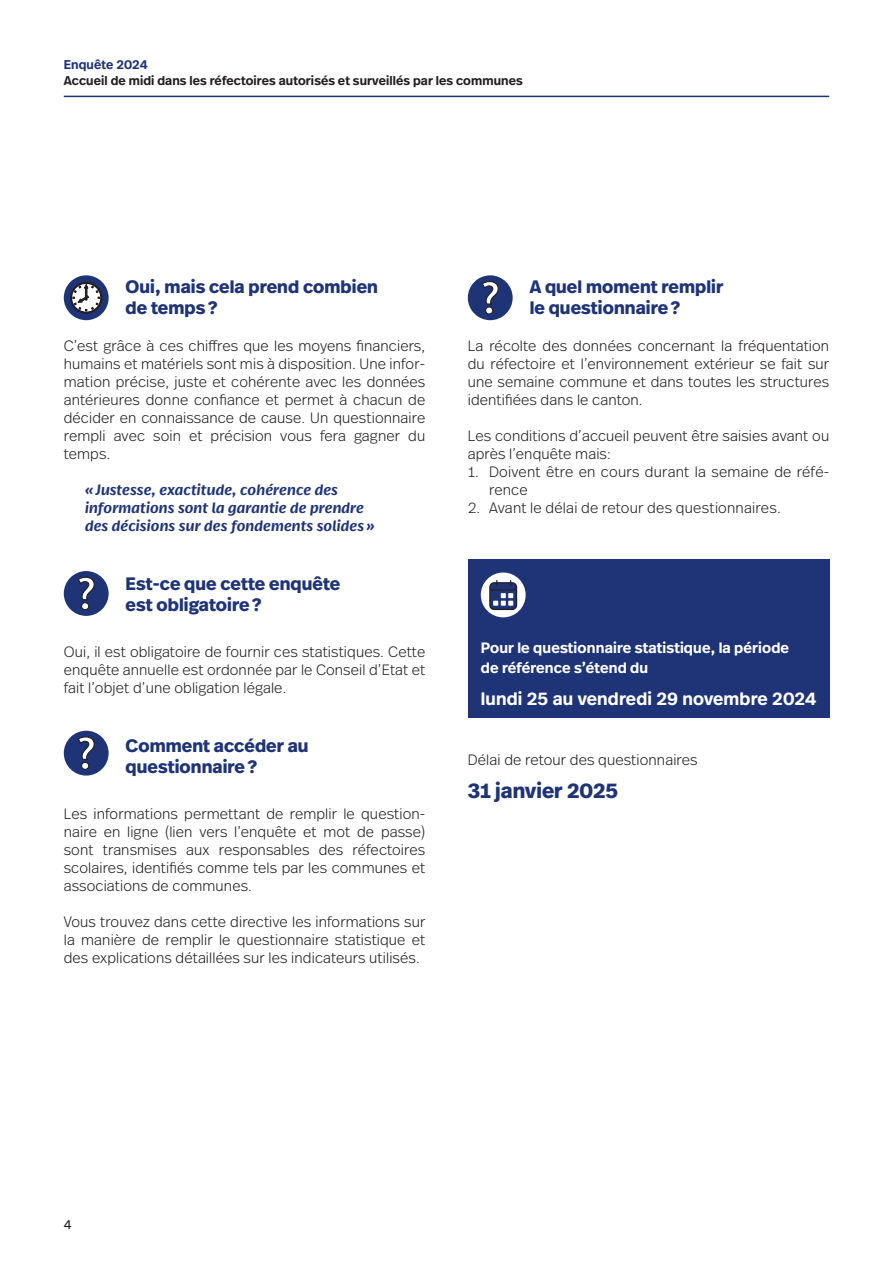
<style>
.page{position:relative;width:893px;height:1263px;background:#fff}
.page>*{position:absolute;margin:0;border:0;box-sizing:border-box;transform-origin:0 0}
.t1{font:700 21px "Real Head Pro";letter-spacing:.005em;color:#1f3476}
.t2{font:700 18px/21px "Real Head Pro";letter-spacing:.005em;color:#1f3476}
.t3{font:600 18px "Real Head Pro";letter-spacing:.01em;color:#fff}
.t4{font:300 15px/18px "Real Head Pro";letter-spacing:.01em;color:#231f20;text-align:justify}
.t5{font:italic 600 15px/18px "Real Head Pro";letter-spacing:.015em;color:#1f3476}
.t6{font:600 15px/19.5px "Real Head Pro";letter-spacing:.01em;color:#fff}
.t7{font:600 12.75px "Real Head Pro";letter-spacing:.01em;color:#231f20}
.t8{font:600 12.75px "Real Head Pro";letter-spacing:.01em;color:#1f3476}
.t9{font:12.75px "Real Head Pro";color:#231f20}
</style>
<div class="page">
<hr style="left:64px;top:96px;width:765px;height:1px;background:#1f3476">
<div style="left:468px;top:560px;width:361px;height:158px;background:#1f3476"></div>
<div style="left:481px;top:572px;width:45px;height:45px;background:#fff;border-radius:50%"></div>
<div style="left:490px;top:583px;width:27px;height:26px;background:#1f3476;border-radius:4px"></div>
<div style="left:489px;top:582px;width:28px;height:28px;border:1px solid #231f20;border-radius:4px"></div>
<svg style="left:490px;top:580px;width:26px;height:26px"></svg>
<div style="left:64px;top:275px;width:45px;height:45px;background:#1f3476;border-radius:50%"></div>
<svg style="left:70px;top:282px;width:32px;height:31px"></svg>
<div style="left:468px;top:275px;width:45px;height:45px;background:#1f3476;border-radius:50%"></div>
<svg style="left:481px;top:281px;width:18px;height:34px"></svg>
<div style="left:64px;top:571px;width:45px;height:45px;background:#1f3476;border-radius:50%"></div>
<svg style="left:77px;top:576px;width:18px;height:35px"></svg>
<div style="left:64px;top:731px;width:45px;height:44px;background:#1f3476;border-radius:50%"></div>
<svg style="left:78px;top:736px;width:17px;height:34px"></svg>
<p class="t8" style="left:64px;top:55px;width:85px">Enquête 2024</p>
<p class="t7" style="left:64px;top:72px;width:461px">Accueil de midi dans les réfectoires autorisés et surveillés par les communes</p>
<p class="t2" style="left:126px;top:276px;width:254px">Oui, mais cela prend combien de temps?</p>
<p class="t4" style="left:64px;top:336px;width:363px">C’est grâce à ces chiffres que les moyens financiers, humains et matériels sont mis à disposition. Une infor&shy;mation précise, juste et cohérente avec les données antérieures donne confiance et permet à chacun de décider en connaissance de cause. Un questionnaire rempli avec soin et précision vous fera gagner du temps.</p>
<p class="t5" style="left:85px;top:480px;width:291px">« Justesse, exactitude, cohérence des informations sont la garantie de prendre des décisions sur des fondements solides »</p>
<p class="t2" style="left:126px;top:573px;width:216px">Est-ce que cette enquête est obligatoire?</p>
<p class="t4" style="left:64px;top:642px;width:363px">Oui, il est obligatoire de fournir ces statistiques. Cette enquête annuelle est ordonnée par le Conseil d’Etat et fait l’objet d’une obligation légale.</p>
<p class="t2" style="left:126px;top:735px;width:184px">Comment accéder au questionnaire?</p>
<p class="t4" style="left:64px;top:804px;width:363px">Les informations permettant de remplir le question&shy;naire en ligne (lien vers l’enquête et mot de passe) sont transmises aux responsables des réfectoires scolaires, identifiés comme tels par les communes et associations de communes.</p>
<p class="t4" style="left:64px;top:912px;width:363px">Vous trouvez dans cette directive les informations sur la manière de remplir le questionnaire statistique et des explications détaillées sur les indicateurs utilisés.</p>
<p class="t2" style="left:530px;top:276px;width:195px">A quel moment remplir le questionnaire?</p>
<p class="t4" style="left:468px;top:336px;width:363px">La récolte des données concernant la fréquentation du réfectoire et l’environnement extérieur se fait sur une semaine commune et dans toutes les structures identifiées dans le canton.</p>
<p class="t4" style="left:468px;top:426px;width:363px">Les conditions d’accueil peuvent être saisies avant ou après l’enquête mais:</p>
<p class="t4" style="left:489px;top:462px;width:342px;text-indent:-21px">1. Doivent être en cours durant la semaine de réfé&shy;rence</p>
<p class="t4" style="left:468px;top:498px;width:315px">2. Avant le délai de retour des questionnaires.</p>
<p class="t6" style="left:481px;top:638px;width:310px">Pour le questionnaire statistique, la période de référence s’étend du</p>
<p class="t3" style="left:481px;top:686px;width:337px">lundi 25 au vendredi 29 novembre 2024</p>
<p class="t4" style="left:468px;top:750px;width:231px">Délai de retour des questionnaires</p>
<h1 class="t1" style="left:468px;top:776px;width:152px">31 janvier 2025</h1>
<p class="t9" style="left:64px;top:1216px;width:9px">4</p>
</div>
